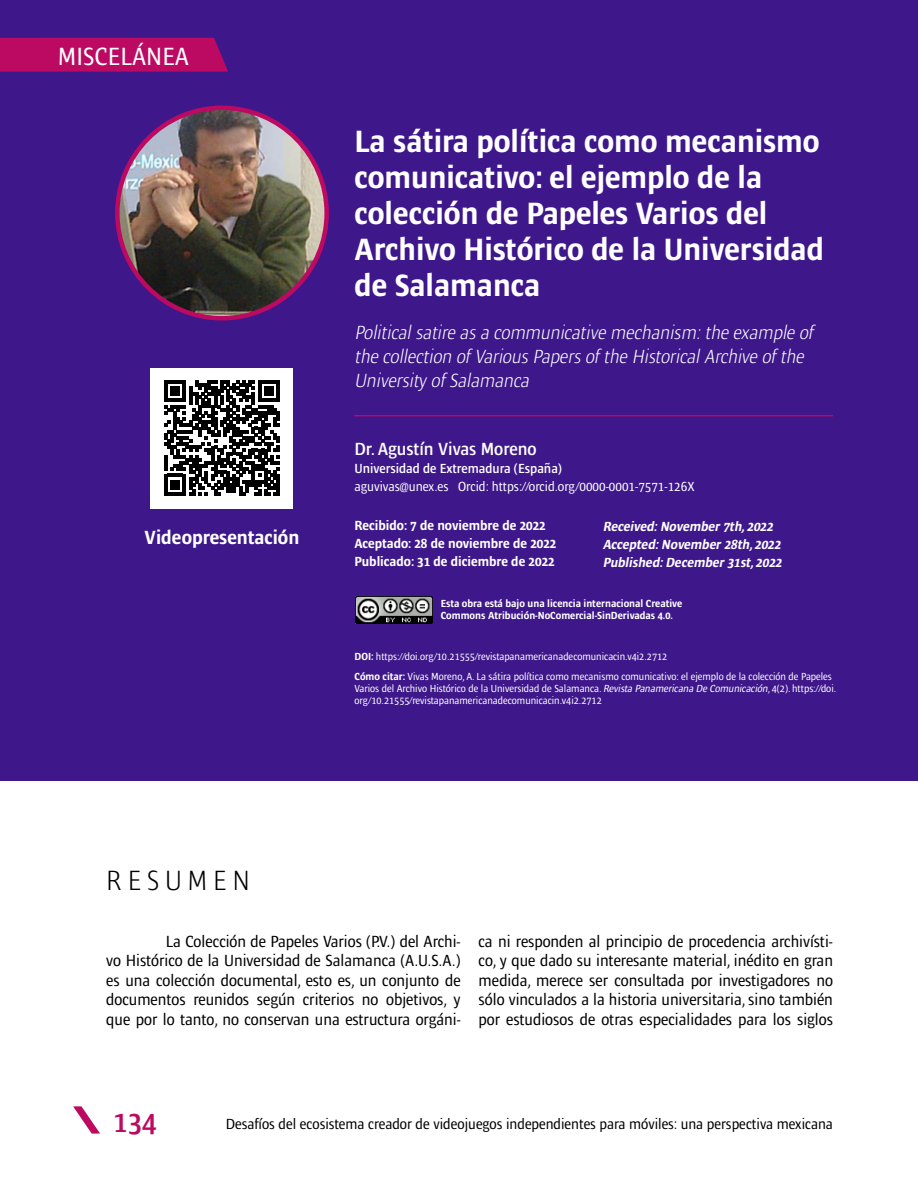
<style>
.page{position:relative;width:918px;height:1188px;background:#fff}
.page>*{position:absolute;margin:0;border:0;box-sizing:border-box;transform-origin:0 0}
.t1{font:700 condensed 31.5px/36px "Ardoise Std";color:#fff}
.t2{font:600 condensed 30px "Ardoise Std";color:#bc0a62}
.t3{font:300 condensed 28.5px "Ardoise Std";letter-spacing:.2em;color:#000}
.t4{font:condensed 25.5px "Ardoise Std";color:#fff}
.t5{font:italic 300 condensed 19.5px/24px "Ardoise Std";color:#fff}
.t6{font:700 condensed 19.5px "Ardoise Std";color:#fff}
.t7{font:600 condensed 18px "Ardoise Std";color:#fff}
.t8{font:condensed 16.5px/19.5px "Ardoise Std";color:#000;text-align:justify}
.t9{font:condensed 15px "Ardoise Std";color:#000}
.t10{font:700 condensed 13.5px/18px "Ardoise Std";color:#fff}
.t11{font:italic 700 condensed 13.5px/18px "Ardoise Std";color:#fff}
.t12{font:condensed 13.5px "Ardoise Std";color:#fff}
.t13{font:600 condensed 13.5px "Ardoise Std";color:#fff}
.t14{font:condensed 10.5px/12px "Ardoise Std";color:#fff}
.t15{font:700 condensed 10.5px/12px "Ardoise Std";color:#fff}
.s1{font-weight:700}
.s2{font-style:italic}
</style>
<div class="page">
<div style="left:0;top:0;width:918px;height:781px;background:#3e178b"></div>
<hr style="left:355px;top:415px;width:478px;height:1px;background:#bc0a62">
<img style="left:117px;top:108px;width:210px;height:208px">
<img style="left:355px;top:596px;width:78px;height:27px">
<div style="left:151px;top:368px;width:142px;height:141px;background:#fff"></div>
<svg style="left:164px;top:380px;width:116px;height:116px"></svg>
<hr style="left:277px;top:474px;width:3px;height:22px;background:#000">
<svg style="left:73px;top:1106px;width:27px;height:28px"></svg>
<div style="left:0;top:38px;width:228px;height:34px;background:#bc0a62"></div>
<h3 class="t4" style="left:58px;top:42px;width:133px">MISCELÁNEA</h3>
<p class="t6" style="left:145px;top:527px;width:156px">Videopresentación</p>
<h1 class="t1" style="left:355px;top:123px;width:471px">La sátira política como mecanismo comunicativo: el ejemplo de la colección de Papeles Varios del<br>Archivo Histórico de la Universidad de Salamanca</h1>
<p class="t5" style="left:355px;top:320px;width:460px">Politicalsatire asa communicative mechanism:the example of the collection of VariousPapersof the HistoricalArchive of the<br>University of Salamanca</p>
<p class="t7" style="left:355px;top:438px;width:184px">Dr. Agustín Vivas Moreno</p>
<p class="t13" style="left:355px;top:460px;width:209px">Universidad de Extremadura (España)</p>
<p class="t12" style="left:355px;top:478px;width:342px">aguvivas@unex.es Orcid: https://orcid.org/0000-0001-7571-126X</p>
<p class="t10" style="left:355px;top:516px;width:203px">Recibido: 7 de noviembre de 2022<br>Aceptado: 28 de noviembre de 2022<br>Publicado: 31 de diciembre de 2022</p>
<p class="t11" style="left:603px;top:517px;width:183px">Received:November 7th, 2022<br>Accepted:November 28th, 2022<br>Published:December 31st, 2022</p>
<p class="t15" style="left:441px;top:597px;width:243px">Esta obra está bajo una licencia internacional Creative<br>Commons Atribución-NoComercial-SinDerivadas 4.0.</p>
<p class="t14" style="left:355px;top:650px;width:314px"><span class="s1">DOI:</span> https://doi.org/10.21555/revistapanamericanadecomunicacin.v4i2.2712</p>
<p class="t14" style="left:355px;top:671px;width:483px"><span class="s1">Cómo citar:</span> Vivas Moreno, A. La sátira política como mecanismo comunicativo: el ejemplo de la colección de Papeles<br>Varios del Archivo Histórico de la Universidad de Salamanca. <span class="s2">Revista Panamericana De Comunicación</span>, 4(2). https://doi. org/10.21555/revistapanamericanadecomunicacin.v4i2.2712</p>
<h3 class="t3" style="left:106px;top:864px;width:145px">RESUMEN</h3>
<p class="t8" style="left:106px;top:931px;width:356px;text-indent:60px">La Colección de Papeles Varios (P.V.) del Archi&shy;vo Histórico de la Universidad de Salamanca (A.U.S.A.) es una colección documental, esto es, un conjunto de documentos reunidos según criterios no objetivos, y que por lo tanto, no conservan una estructura orgáni-</p>
<p class="t8" style="left:479px;top:931px;width:356px">ca ni responden al principio de procedencia archivísti&shy;co, y que dado su interesante material, inédito en gran medida, merece ser consultada por investigadores no sólo vinculados a la historia universitaria, sino también por estudiosos de otras especialidades para los siglos</p>
<h2 class="t2" style="left:113px;top:1104px;width:45px">134</h2>
<p class="t9" style="left:226px;top:1115px;width:609px">Desafíos del ecosistema creador de videojuegos independientes para móviles: una perspectiva mexicana</p>
</div>
